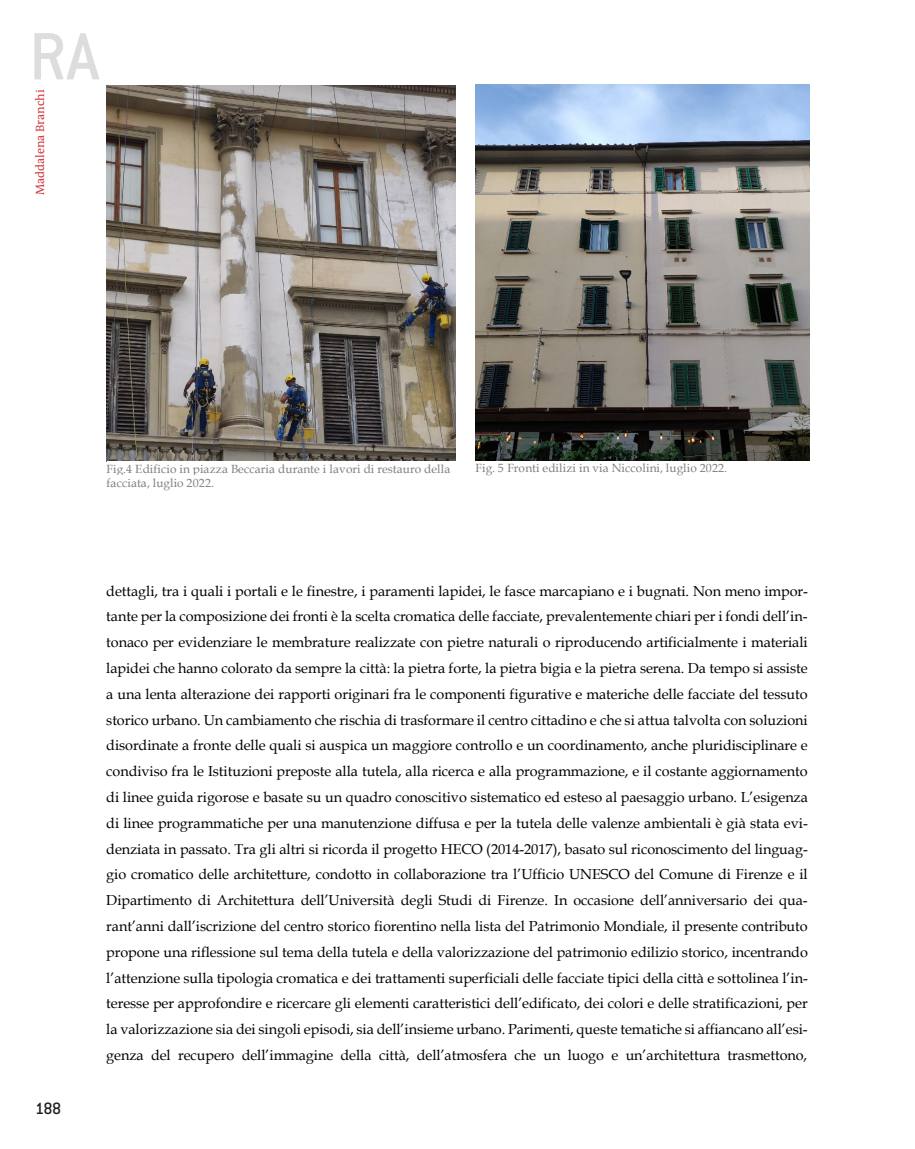
<style>
.page{position:relative;width:915px;height:1149px;background:#fff}
.page>*{position:absolute;margin:0;border:0;box-sizing:border-box;transform-origin:0 0}
.t1{font:500 73.35px "Conduit ITC";color:#dcdddf}
.t2{font:500 18px "Conduit ITC";color:#231f20}
.t3{font:14.4px/25.8px "Book Antiqua";letter-spacing:-.005em;color:#000;text-align:justify}
.t4{font:12px "The Antiqua B5";color:#d03a3d}
.t5{font:11.85px/14.4px "Book Antiqua";letter-spacing:.01em;color:#7f7f7f}
</style>
<div class="page">
<img style="left:107px;top:85px;width:348px;height:376px">
<img style="left:475px;top:84px;width:334px;height:376px">
<h1 class="t1" style="left:29px;top:15px;width:72px">RA</h1>
<p class="t4" style="left:34px;top:195px;width:107px;rotate:-90deg">Maddalena Branchi</p>
<p class="t5" style="left:107px;top:461px;width:345px">Fig.4 Edificio in piazza Beccaria durante i lavori di restauro della facciata, luglio 2022.</p>
<p class="t5" style="left:475px;top:461px;width:253px">Fig. 5 Fronti edilizi in via Niccolini, luglio 2022.</p>
<p class="t2" style="left:35px;top:1097px;width:28px">188</p>
<p class="t3" style="left:106px;top:578px;width:703px">dettagli, tra i quali i portali e le finestre, i paramenti lapidei, le fasce marcapiano e i bugnati. Non meno impor&shy;tante per la composizione dei fronti è la scelta cromatica delle facciate, prevalentemente chiari per i fondi dell’in&shy;tonaco per evidenziare le membrature realizzate con pietre naturali o riproducendo artificialmente i materiali lapidei che hanno colorato da sempre la città: la pietra forte, la pietra bigia e la pietra serena. Da tempo si assiste a una lenta alterazione dei rapporti originari fra le componenti figurative e materiche delle facciate del tessuto storico urbano. Un cambiamento che rischia di trasformare il centro cittadino e che si attua talvolta con soluzioni disordinate a fronte delle quali si auspica un maggiore controllo e un coordinamento, anche pluridisciplinare e condiviso fra le Istituzioni preposte alla tutela, alla ricerca e alla programmazione, e il costante aggiornamento di linee guida rigorose e basate su un quadro conoscitivo sistematico ed esteso al paesaggio urbano. L’esigenza di linee programmatiche per una manutenzione diffusa e per la tutela delle valenze ambientali è già stata evi&shy;denziata in passato. Tra gli altri si ricorda il progetto HECO (2014-2017), basato sul riconoscimento del linguag&shy;gio cromatico delle architetture, condotto in collaborazione tra l’Ufficio UNESCO del Comune di Firenze e il Dipartimento di Architettura dell’Università degli Studi di Firenze. In occasione dell’anniversario dei qua&shy;rant’anni dall’iscrizione del centro storico fiorentino nella lista del Patrimonio Mondiale, il presente contributo propone una riflessione sul tema della tutela e della valorizzazione del patrimonio edilizio storico, incentrando l’attenzione sulla tipologia cromatica e dei trattamenti superficiali delle facciate tipici della città e sottolinea l’in&shy;teresse per approfondire e ricercare gli elementi caratteristici dell’edificato, dei colori e delle stratificazioni, per la valorizzazione sia dei singoli episodi, sia dell’insieme urbano. Parimenti, queste tematiche si affiancano all’esi&shy;genza del recupero dell’immagine della città, dell’atmosfera che un luogo e un’architettura trasmettono,</p>
</div>
